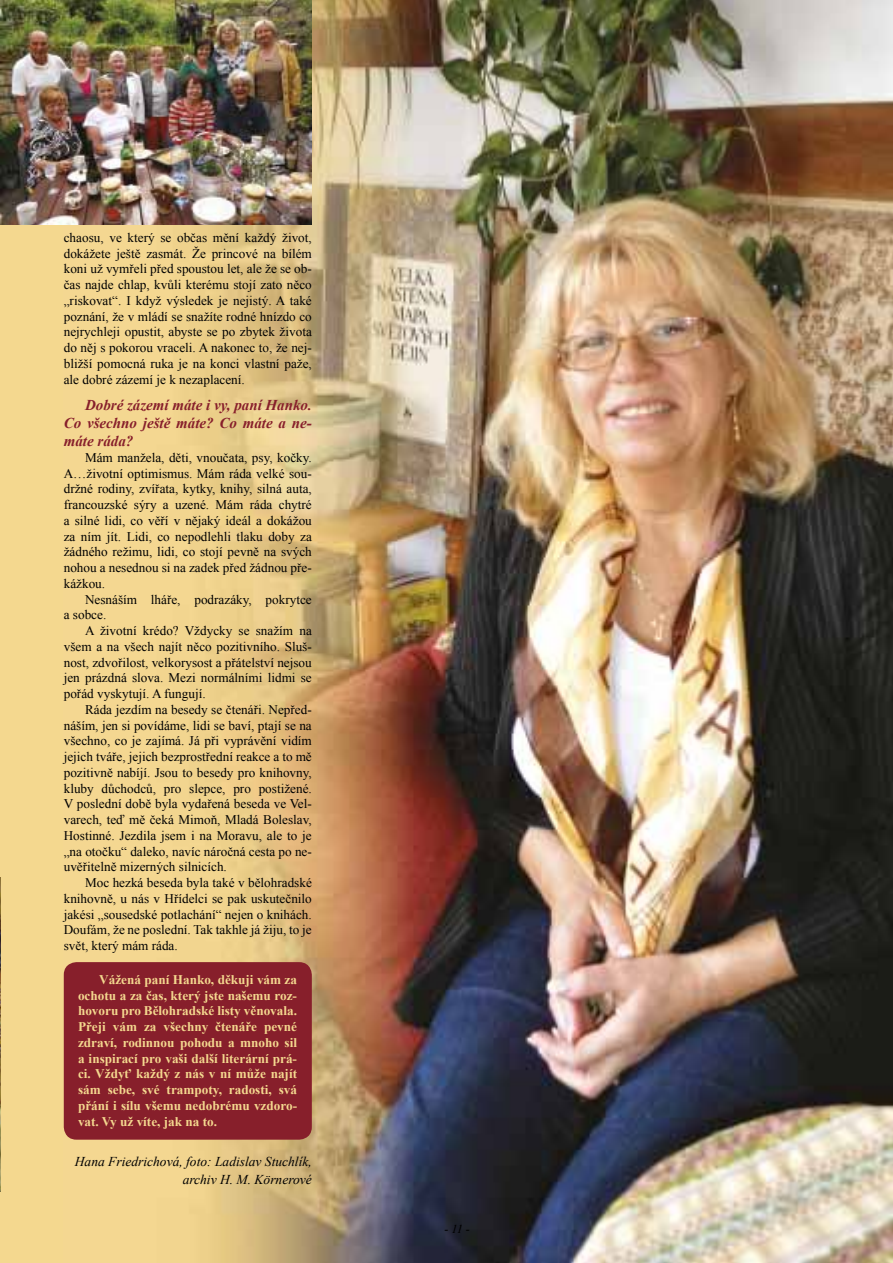
<style>
.page{position:relative;width:893px;height:1263px;background:#f4d88f}
.page>*{position:absolute;margin:0;border:0;box-sizing:border-box;transform-origin:0 0}
.t1{font:italic 700 15px/18px "Times New Roman";color:#871f2b;text-align:justify}
.t2{font:italic 13.5px/18px "Times New Roman";color:#000;text-align:right}
.t3{font:13.2px/15.8px "Times New Roman";color:#000;text-align:justify}
.t4{font:700 13.2px/15.8px "Times New Roman";color:#f4d88f;text-align:justify}
.t5{font:italic 12px "Times New Roman";color:#000}
</style>
<div class="page">
<img style="left:64px;top:0;width:829px;height:1263px">
<img style="left:0;top:877px;width:1px;height:315px">
<img style="left:0;top:0;width:312px;height:224px">
<div style="left:64px;top:962px;width:248px;height:178px;background:#871f2b;border-radius:13px"></div>
<p class="t3" style="left:64px;top:229px;width:250px">chaosu, ve který se občas mění každý život, dokážete ještě zasmát. Že princové na bílém koni už vymřeli před spoustou let, ale že se ob&shy;čas najde chlap, kvůli kterému stojí zato něco „riskovat“. I když výsledek je nejistý. A také poznání, že v mládí se snažíte rodné hnízdo co nejrychleji opustit, abyste se po zbytek života do něj s pokorou vraceli. A nakonec to, že nej&shy;bližší pomocná ruka je na konci vlastní paže, ale dobré zázemí je k nezaplacení.</p>
<p class="t1" style="left:64px;top:396px;width:250px;text-indent:21px">Dobré zázemí máte i vy, paní Hanko.<br>Co všechno ještě máte? Co máte a ne&shy;máte ráda?</p>
<p class="t3" style="left:64px;top:449px;width:250px;text-indent:21px">Mám manžela, děti, vnoučata, psy, kočky.<br>A…životní optimismus. Mám ráda velké sou&shy;držné rodiny, zvířata, kytky, knihy, silná auta, francouzské sýry a uzené. Mám ráda chytré a silné lidi, co věří v nějaký ideál a dokážou za ním jít. Lidi, co nepodlehli tlaku doby za žádného režimu, lidi, co stojí pevně na svých nohou a nesednou si na zadek před žádnou pře&shy;kážkou.</p>
<p class="t3" style="left:64px;top:591px;width:250px;text-indent:21px">Nesnáším lháře, podrazáky, pokrytce a sobce.</p>
<p class="t3" style="left:64px;top:623px;width:250px;text-indent:21px">A životní krédo? Vždycky se snažím na všem a na všech najít něco pozitivního. Sluš&shy;nost, zdvořilost, velkorysost a přátelství nejsou jen prázdná slova. Mezi normálními lidmi se pořád vyskytují. A fungují.</p>
<p class="t3" style="left:64px;top:701px;width:250px;text-indent:21px">Ráda jezdím na besedy se čtenáři. Nepřed&shy;náším, jen si povídáme, lidi se baví, ptají se na všechno, co je zajímá. Já při vyprávění vidím jejich tváře, jejich bezprostřední reakce a to mě pozitivně nabíjí. Jsou to besedy pro knihovny, kluby důchodců, pro slepce, pro postižené.<br>V poslední době byla vydařená beseda ve Vel&shy;varech, teď mě čeká Mimoň, Mladá Boleslav, Hostinné. Jezdila jsem i na Moravu, ale to je „na otočku“ daleko, navíc náročná cesta po ne&shy;uvěřitelně mizerných silnicích.</p>
<p class="t3" style="left:64px;top:875px;width:250px;text-indent:21px">Moc hezká beseda byla také v bělohradské knihovně, u nás v Hřídelci se pak uskutečnilo jakési „sousedské potlachání“ nejen o knihách.<br>Doufám, že ne poslední. Tak takhle já žiju, to je svět, který mám ráda.</p>
<p class="t4" style="left:78px;top:971px;width:221px;text-indent:21px">Vážená paní Hanko, děkuji vám za ochotu a za čas, který jste našemu roz&shy;hovoru pro Bělohradské listy věnovala.<br>Přeji vám za všechny čtenáře pevné zdraví, rodinnou pohodu a mnoho sil a inspirací pro vaši další literární prá&shy;ci. Vždyť každý z nás v ní může najít sám sebe, své trampoty, radosti, svá přání i sílu všemu nedobrému vzdoro&shy;vat. Vy už víte, jak na to.</p>
<p class="t2" style="left:75px;top:1152px;width:238px">Hana Friedrichová, foto: Ladislav Stuchlík, archiv H. M. Körnerové</p>
<p class="t5" style="left:445px;top:1221px;width:27px">- 11 -</p>
</div>
